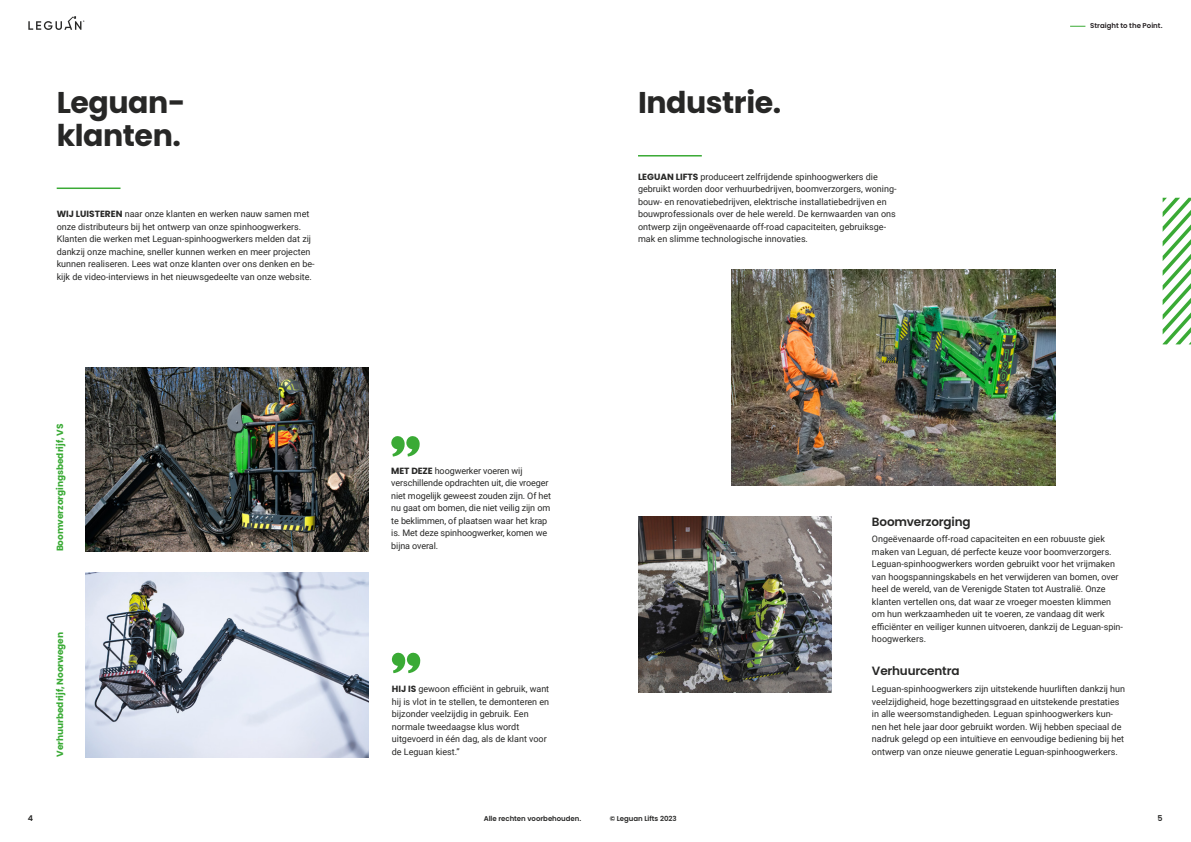
<style>
.page{position:relative;width:1191px;height:842px;background:#fff}
.page>*{position:absolute;margin:0;border:0;box-sizing:border-box;transform-origin:0 0}
.t1{font:700 30px/32.5px "Poppins";letter-spacing:-.015em;color:#272726}
.t2{font:600 12px "Poppins";letter-spacing:-.015em;color:#272726}
.t3{font:9px/12.5px "Roboto";color:#272726}
.t4{font:700 9px "Poppins";letter-spacing:-.005em;color:#3aaa35}
.t5{font:600 8px "Poppins";color:#272726}
.t6{font:600 7px "Poppins";letter-spacing:-.005em;color:#272726}
.t7{font:600 7px "Poppins";color:#252022}
.s1{font-family:"Poppins";font-weight:700}
</style>
<div class="page">
<svg style="left:1070px;top:26px;width:15px;height:1px"></svg>
<svg style="left:28px;top:16px;width:56px;height:14px"></svg>
<hr style="left:57px;top:188px;width:63px;height:1px;background:#3aaa35">
<hr style="left:638px;top:155px;width:64px;height:2px;background:#3aaa35">
<img style="left:85px;top:367px;width:284px;height:184px">
<svg style="left:391px;top:436px;width:29px;height:20px"></svg>
<svg style="left:391px;top:652px;width:30px;height:21px"></svg>
<img style="left:85px;top:572px;width:284px;height:185px">
<svg style="left:1162px;top:197px;width:29px;height:148px"></svg>
<img style="left:731px;top:270px;width:324px;height:216px">
<img style="left:638px;top:517px;width:193px;height:175px">
<h1 class="t1" style="left:57px;top:87px;width:130px">Leguan&shy;klanten.</h1>
<p class="t3" style="left:57px;top:207px;width:259px"><span class="s1">WIJ LUISTEREN</span> naar onze klanten en werken nauw samen met onze distributeurs bij het ontwerp van onze spinhoogwerkers.<br>Klanten die werken met Leguan-spinhoogwerkers melden dat zij dankzij onze machine, sneller kunnen werken en meer projecten kunnen realiseren. Lees wat onze klanten over ons denken en be&shy;kijk de video-interviews in het nieuwsgedeelte van onze website.</p>
<h1 class="t1" style="left:638px;top:87px;width:145px">Industrie.</h1>
<p class="t3" style="left:638px;top:170px;width:260px"><span class="s1">LEGUAN LIFTS</span> produceert zelfrijdende spinhoogwerkers die gebruikt worden door verhuurbedrijven, boomverzorgers, woning&shy;bouw- en renovatiebedrijven, elektrische installatiebedrijven en bouwprofessionals over de hele wereld. De kernwaarden van ons ontwerp zijn ongeëvenaarde off-road capaciteiten, gebruiksge&shy;mak en slimme technologische innovaties.</p>
<p class="t7" style="left:1090px;top:22px;width:74px">Straight to the Point.</p>
<p class="t4" style="left:55px;top:551px;width:129px;rotate:-90deg">Boomverzorgingsbedrijf, VS</p>
<p class="t4" style="left:55px;top:757px;width:126px;rotate:-90deg">Verhuurbedrijf, Noorwegen</p>
<p class="t3" style="left:391px;top:464px;width:161px"><span class="s1">MET DEZE</span> hoogwerker voeren wij verschillende opdrachten uit, die vroeger niet mogelijk geweest zouden zijn. Of het nu gaat om bomen, die niet veilig zijn om te beklimmen, of plaatsen waar het krap is. Met deze spinhoogwerker, komen we</p>
<p class="t3" style="left:391px;top:539px;width:48px">bijna overal.</p>
<p class="t3" style="left:392px;top:682px;width:159px"><span class="s1">HIJ IS</span> gewoon efficiënt in gebruik, want hij is vlot in te stellen, te demonteren en bijzonder veelzijdig in gebruik. Een normale tweedaagse klus wordt uitgevoerd in één dag, als de klant voor</p>
<p class="t3" style="left:392px;top:745px;width:69px">de Leguan kiest.”</p>
<p class="t5" style="left:28px;top:813px;width:7px">4</p>
<p class="t6" style="left:484px;top:814px;width:99px">Alle rechten voorbehouden.</p>
<h2 class="t2" style="left:872px;top:515px;width:100px">Boomverzorging</h2>
<p class="t3" style="left:872px;top:532px;width:253px">Ongeëvenaarde off-road capaciteiten en een robuuste giek maken van Leguan, dé perfecte keuze voor boomverzorgers.<br>Leguan-spinhoogwerkers worden gebruikt voor het vrijmaken van hoogspanningskabels en het verwijderen van bomen, over heel de wereld, van de Verenigde Staten tot Australië. Onze klanten vertellen ons, dat waar ze vroeger moesten klimmen om hun werkzaamheden uit te voeren, ze vandaag dit werk efficiënter en veiliger kunnen uitvoeren, dankzij de Leguan-spin&shy;hoogwerkers.</p>
<h2 class="t2" style="left:872px;top:663px;width:89px">Verhuurcentra</h2>
<p class="t3" style="left:872px;top:682px;width:255px">Leguan-spinhoogwerkers zijn uitstekende huurliften dankzij hun veelzijdigheid, hoge bezettingsgraad en uitstekende prestaties in alle weersomstandigheden. Leguan spinhoogwerkers kun&shy;nen het hele jaar door gebruikt worden. Wij hebben speciaal de nadruk gelegd op een intuïtieve en eenvoudige bediening bij het ontwerp van onze nieuwe generatie Leguan-spinhoogwerkers.</p>
<p class="t6" style="left:609px;top:814px;width:68px">© Leguan Lifts 2023</p>
<p class="t5" style="left:1157px;top:813px;width:7px">5</p>
</div>
